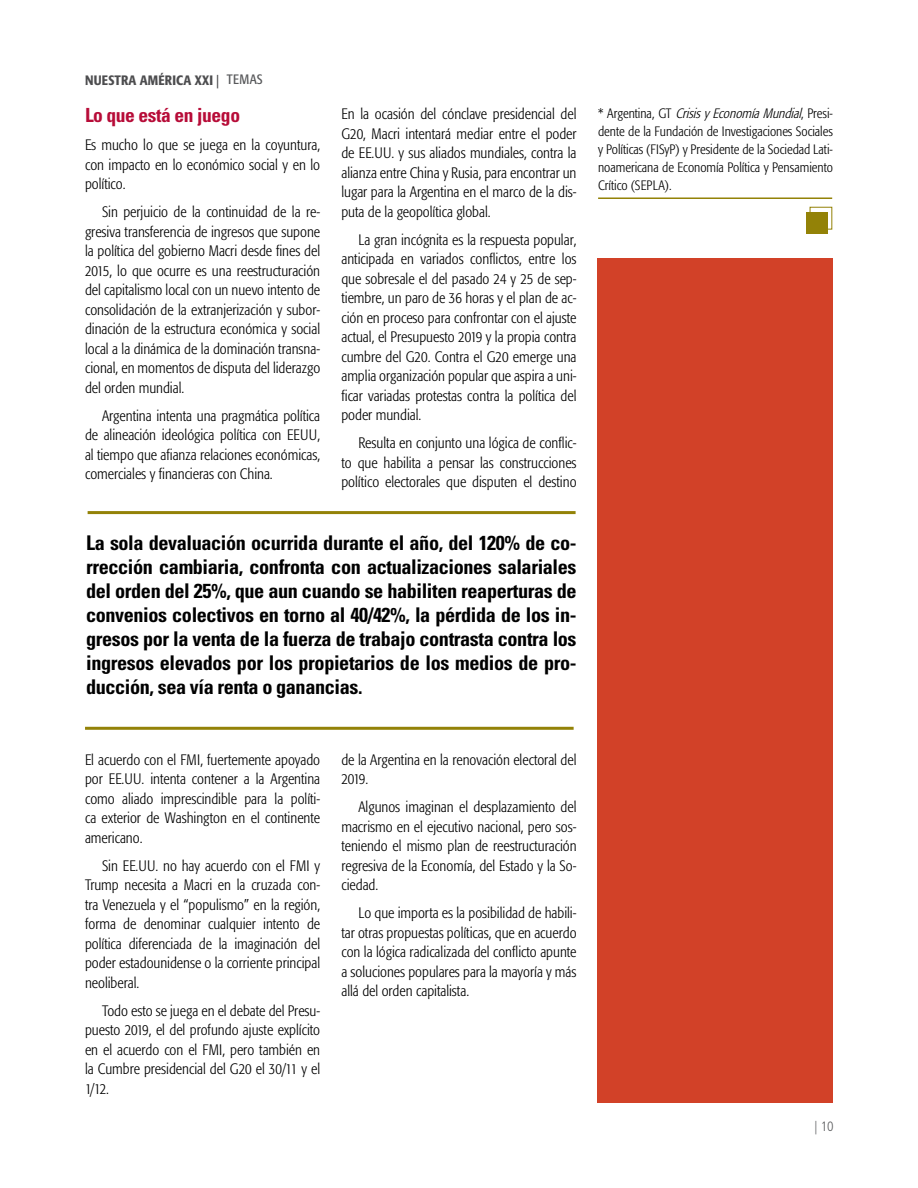
<style>
.page{position:relative;width:918px;height:1188px;background:#fff}
.page>*{position:absolute;margin:0;border:0;box-sizing:border-box;transform-origin:0 0}
.t1{font:700 condensed 20.25px/24px "Univers LT Std";letter-spacing:-.02em;color:#000;text-align:justify}
.t2{font:700 condensed 19.5px "Univers LT Std";letter-spacing:-.02em;color:#b70c38}
.t3{font:300 condensed 15px/19.5px "Formata";color:#000;text-align:justify}
.t4{font:300 condensed 13.5px/18px "Formata";color:#000;text-align:justify}
.t5{font:500 condensed 13.5px "Formata";letter-spacing:.02em;color:#4d4d4f}
.t6{font:300 condensed 13.5px "Frutiger LT Std";color:#58595b}
.s1{font-weight:400}
.s2{font-weight:400;color:#58595b}
.s3{font-style:italic}
</style>
<div class="page">
<div style="left:806px;top:212px;width:22px;height:22px;background:#938207"></div>
<hr style="left:598px;top:197px;width:234px;height:2px;background:#938207">
<hr style="left:88px;top:511px;width:488px;height:3px;background:#938207">
<hr style="left:85px;top:727px;width:489px;height:3px;background:#938207">
<div style="left:598px;top:258px;width:235px;height:845px;background:#d24128"></div>
<p class="t5" style="left:85px;top:72px;width:179px">NUESTRA AMÉRICA XXI <span class="s1">|</span> <span class="s2">TEMAS</span></p>
<h2 class="t2" style="left:85px;top:103px;width:157px">Lo que está en juego</h2>
<p class="t3" style="left:85px;top:135px;width:237px">Es mucho lo que se juega en la coyuntura, con impacto en lo económico social y en lo político.</p>
<p class="t3" style="left:85px;top:202px;width:237px;text-indent:17px">Sin perjuicio de la continuidad de la re&shy;gresiva transferencia de ingresos que supone la política del gobierno Macri desde fines del 2015, lo que ocurre es una reestructuración del capitalismo local con un nuevo intento de consolidación de la extranjerización y subor&shy;dinación de la estructura económica y social local a la dinámica de la dominación transna&shy;cional, en momentos de disputa del liderazgo del orden mundial.</p>
<p class="t3" style="left:85px;top:406px;width:237px;text-indent:17px">Argentina intenta una pragmática política de alineación ideológica política con EEUU, al tiempo que afianza relaciones económicas, comerciales y financieras con China.</p>
<p class="t3" style="left:341px;top:105px;width:237px">En la ocasión del cónclave presidencial del G20, Macri intentará mediar entre el poder de EE.UU. y sus aliados mundiales, contra la alianza entre China y Rusia, para encontrar un lugar para la Argentina en el marco de la dis&shy;puta de la geopolítica global.</p>
<p class="t3" style="left:341px;top:230px;width:237px;text-indent:17px">La gran incógnita es la respuesta popular, anticipada en variados conflictos, entre los que sobresale el del pasado 24 y 25 de sep&shy;tiembre, un paro de 36 horas y el plan de ac&shy;ción en proceso para confrontar con el ajuste actual, el Presupuesto 2019 y la propia contra cumbre del G20. Contra el G20 emerge una amplia organización popular que aspira a uni&shy;ficar variadas protestas contra la política del poder mundial.</p>
<p class="t3" style="left:341px;top:434px;width:237px;text-indent:17px">Resulta en conjunto una lógica de conflic&shy;to que habilita a pensar las construcciones político electorales que disputen el destino</p>
<p class="t1" style="left:86px;top:530px;width:492px">La sola devaluación ocurrida durante el año, del 120% de co&shy;rrección cambiaria, confronta con actualizaciones salariales del orden del 25%, que aun cuando se habiliten reaperturas de convenios colectivos en torno al 40/42%, la pérdida de los in&shy;gresos por la venta de la fuerza de trabajo contrasta contra los ingresos elevados por los propietarios de los medios de pro&shy;ducción, sea vía renta o ganancias.</p>
<p class="t4" style="left:598px;top:105px;width:236px">* A r g e n t i n a , G T <span class="s3">Crisisy EconomíaMundial</span>, P r e s i - dente de la Fundación de Investigaciones Sociales y Políticas (FISyP) y Presidente de la Sociedad Lati&shy;noamericana de Economía Política y Pensamiento Crítico (SEPLA).</p>
<p class="t3" style="left:85px;top:750px;width:237px">El acuerdo con el FMI, fuertemente apoyado por EE.UU. intenta contener a la Argentina como aliado imprescindible para la políti&shy;ca exterior de Washington en el continente americano.</p>
<p class="t3" style="left:85px;top:856px;width:237px;text-indent:17px">Sin EE.UU. no hay acuerdo con el FMI y Trump necesita a Macri en la cruzada con&shy;tra Venezuela y el “populismo” en la región, forma de denominar cualquier intento de política diferenciada de la imaginación del poder estadounidense o la corriente principal neoliberal.</p>
<p class="t3" style="left:85px;top:1001px;width:237px;text-indent:17px">Todo esto se juega en el debate del Presu&shy;puesto 2019, el del profundo ajuste explícito en el acuerdo con el FMI, pero también en la Cumbre presidencial del G20 el 30/11 y el 1/12.</p>
<p class="t3" style="left:341px;top:750px;width:237px">de la Argentina en la renovación electoral del<br>2019.</p>
<p class="t3" style="left:341px;top:797px;width:237px;text-indent:17px">Algunos imaginan el desplazamiento del macrismo en el ejecutivo nacional, pero sos&shy;teniendo el mismo plan de reestructuración regresiva de la Economía, del Estado y la So&shy;ciedad.</p>
<p class="t3" style="left:341px;top:903px;width:237px;text-indent:17px">Lo que importa es la posibilidad de habili&shy;tar otras propuestas políticas, que en acuerdo con la lógica radicalizada del conflicto apunte a soluciones populares para la mayoría y más allá del orden capitalista.</p>
<p class="t6" style="left:815px;top:1118px;width:21px">| 10</p>
</div>
